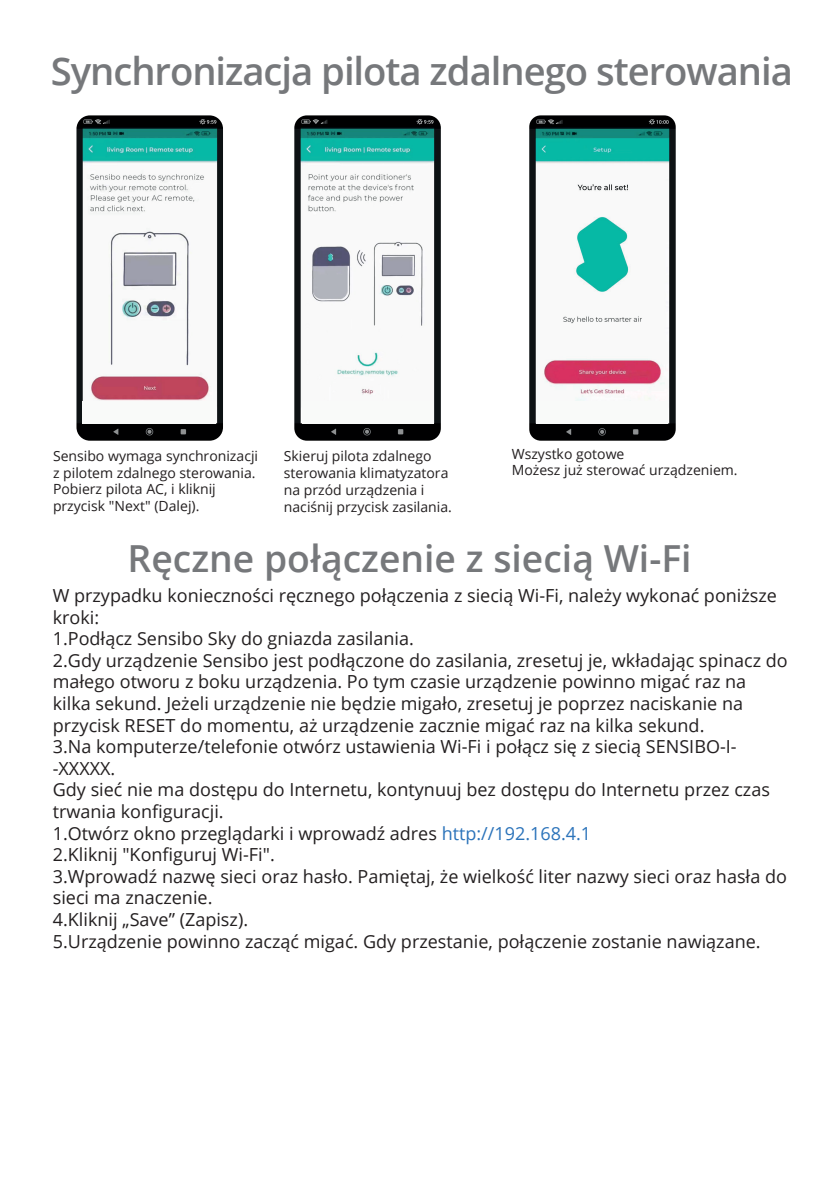
<style>
.page{position:relative;width:840px;height:1191px;background:#fff}
.page>*{position:absolute;margin:0;border:0;box-sizing:border-box;transform-origin:0 0}
.t1{font:600 38.2px "Open Sans";letter-spacing:-.025em;color:#76787b}
.t2{font:600 37.2px "Open Sans";color:#76787b}
.t3{font:18px/21.6px "Open Sans";color:#231f20}
.t4{font:14px/16.8px "Open Sans";color:#231f20}
.s1{color:#2b73ba}
</style>
<div class="page">
<img style="left:76px;top:115px;width:147px;height:326px">
<img style="left:294px;top:115px;width:146px;height:326px">
<img style="left:529px;top:115px;width:146px;height:326px">
<div style="left:83px;top:401px;width:133px;height:23px;background:#f9faf9"></div>
<div style="left:302px;top:401px;width:131px;height:23px;background:#f9faf9"></div>
<div style="left:535px;top:401px;width:132px;height:23px;background:#f9faf9"></div>
<h1 class="t1" style="left:51px;top:45px;width:743px">Synchronizacja pilota zdalnego sterowania</h1>
<p class="t4" style="left:53px;top:447px;width:206px">Sensibo wymaga synchronizacji z pilotem zdalnego sterowania.<br>Pobierz pilota AC, i kliknij przycisk "Next" (Dalej).</p>
<p class="t4" style="left:284px;top:447px;width:169px">Skieruj pilota zdalnego sterowania klimatyzatora na przód urządzenia i naciśnij przycisk zasilania.</p>
<p class="t4" style="left:511px;top:445px;width:227px">Wszystko gotowe<br>Możesz już sterować urządzeniem.</p>
<h2 class="t2" style="left:127px;top:532px;width:565px">Ręczne połączenie z siecią Wi-Fi</h2>
<p class="t3" style="left:53px;top:584px;width:736px">W przypadku konieczności ręcznego połączenia z siecią Wi-Fi, należy wykonać poniższe kroki:<br>1.Podłącz Sensibo Sky do gniazda zasilania.<br>2.Gdy urządzenie Sensibo jest podłączone do zasilania, zresetuj je, wkładając spinacz do małego otworu z boku urządzenia. Po tym czasie urządzenie powinno migać raz na kilka sekund. Jeżeli urządzenie nie będzie migało, zresetuj je poprzez naciskanie na przycisk RESET do momentu, aż urządzenie zacznie migać raz na kilka sekund.<br>3.Na komputerze/telefonie otwórz ustawienia Wi-Fi i połącz się z siecią SENSIBO-I--XXXXX.<br>Gdy sieć nie ma dostępu do Internetu, kontynuuj bez dostępu do Internetu przez czas trwania konfiguracji.<br>1.Otwórz okno przeglądarki i wprowadź adres <span class="s1">http://192.168.4.1<br></span>2.Kliknij "Konfiguruj Wi-Fi".<br>3.Wprowadź nazwę sieci oraz hasło. Pamiętaj, że wielkość liter nazwy sieci oraz hasła do sieci ma znaczenie.<br>4.Kliknij „Save” (Zapisz).<br>5.Urządzenie powinno zacząć migać. Gdy przestanie, połączenie zostanie nawiązane.</p>
</div>
